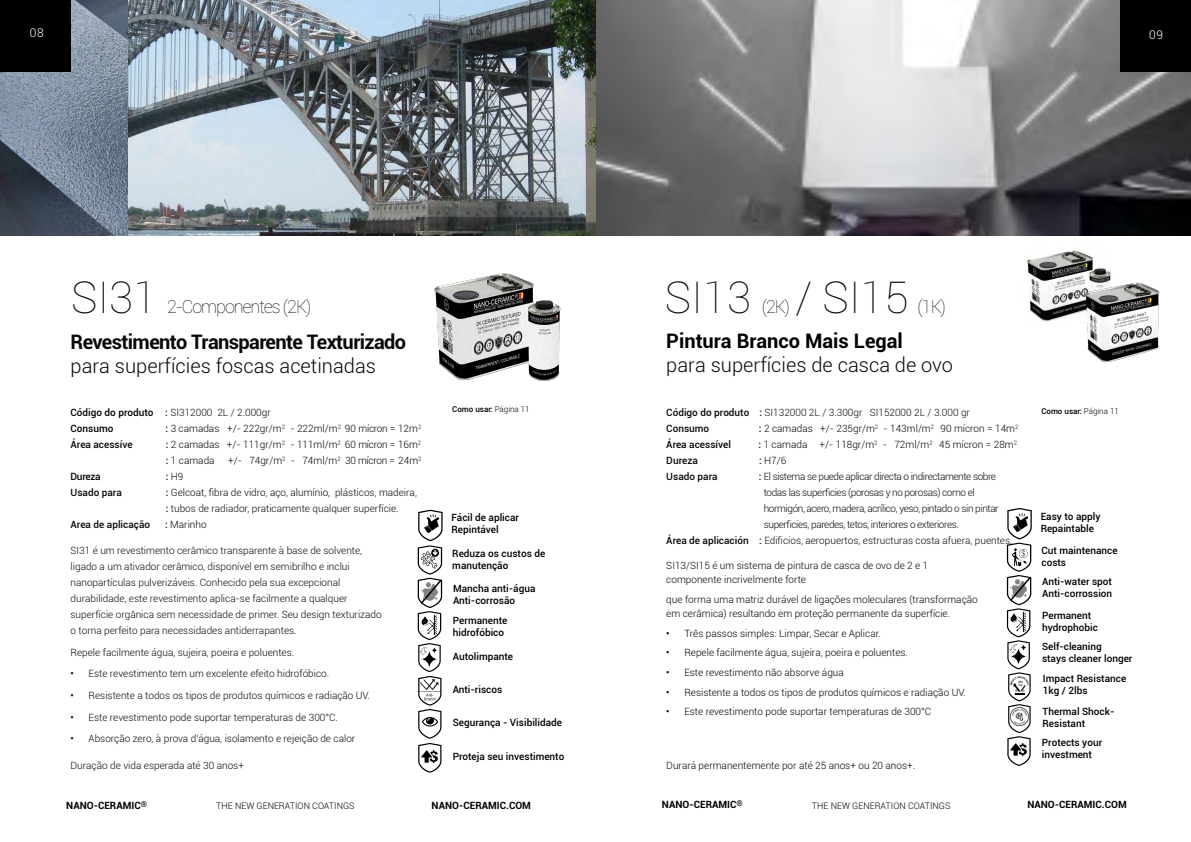
<style>
.page{position:relative;width:1191px;height:842px;background:#fff}
.page>*{position:absolute;margin:0;border:0;box-sizing:border-box;transform-origin:0 0}
.t1{font:100 44px "Roboto";color:#080808}
.t2{font:300 20px "Roboto";color:#080808}
.t3{font:700 20px "Roboto";letter-spacing:-.03em;color:#080808}
.t4{font:700 20px "Roboto";color:#000}
.t5{font:100 18px "Roboto";letter-spacing:-.06em;color:#080808}
.t6{font:300 12px "Roboto";letter-spacing:.05em;color:#fff}
.t7{font:300 10px/16px "Roboto";color:#080808}
.t8{font:300 10px/14px "Roboto";color:#000}
.t9{font:500 10px/12px "Roboto";color:#000}
.t10{font:300 10px "Roboto";letter-spacing:-.04em;color:#080808}
.t11{font:500 10px "Roboto";color:#080808}
.t12{font:700 10px "Roboto";color:#000}
.t13{font:300 10px "Roboto";letter-spacing:-.025em;color:#000}
.t14{font:300 9px "Roboto";color:#000}
.t15{font:500 8px "Roboto";color:#000}
.s1{color:#080808}
.s2{font-weight:300;color:#080808}
.s3{font-weight:500}
.s4{font-weight:300}
.s5{color:#000}
.s6{font-weight:500;color:#080808}
.s7{font-weight:400}
</style>
<div class="page">
<img style="left:1026px;top:250px;width:86px;height:71px">
<img style="left:1076px;top:271px;width:84px;height:92px">
<img style="left:128px;top:0;width:1063px;height:235px">
<div style="left:1120px;top:0;width:71px;height:72px;background:#000"></div>
<img style="left:0;top:0;width:128px;height:235px">
<div style="left:0;top:1px;width:71px;height:70px;background:#000"></div>
<svg style="left:1007px;top:508px;width:25px;height:258px"></svg>
<svg style="left:418px;top:510px;width:25px;height:263px"></svg>
<img style="left:421px;top:748px;width:16px;height:17px">
<img style="left:417px;top:548px;width:26px;height:21px">
<img style="left:434px;top:273px;width:127px;height:108px">
<p class="t6" style="left:30px;top:27px;width:16px">0808</p>
<p class="t6" style="left:1147px;top:28px;width:18px">0909</p>
<h1 class="t1" style="left:72px;top:273px;width:87px">SI31</h1>
<h3 class="t5" style="left:167px;top:297px;width:146px">2-Componentes (2K)</h3>
<h1 class="t1" style="left:665px;top:273px;width:87px">SI13</h1>
<h1 class="t1" style="left:795px;top:273px;width:115px">/ SI15</h1>
<h3 class="t5" style="left:762px;top:297px;width:30px">(2K)</h3>
<h3 class="t5" style="left:917px;top:297px;width:30px">(1K)</h3>
<h2 class="t3" style="left:71px;top:330px;width:337px">Revestimento Transparente Texturizado</h2>
<h2 class="t2" style="left:71px;top:354px;width:307px">para superfícies foscas acetinadas</h2>
<p class="t9" style="left:71px;top:405px;width:202px;line-height:16px">Código do produto <span class="s1">:</span> <span class="s2">SI312000 2L / 2.000gr<br></span>Consumo</p>
<p class="t8" style="left:165px;top:422px;width:121px"><span class="s3">:</span> 3 camadas +/- 222gr/m<sup>2</sup></p>
<p class="t8" style="left:290px;top:422px;width:132px">- 222ml/m<sup>2</sup> 90 mícron = 12m<sup>2</sup></p>
<p class="t15" style="left:452px;top:405px;width:79px">Como usar: <span class="s4">Página 11</span></p>
<h2 class="t4" style="left:666px;top:329px;width:238px">Pintura Branco Mais Legal</h2>
<h2 class="t2" style="left:666px;top:353px;width:288px">para superfícies de casca de ovo</h2>
<p class="t7" style="left:666px;top:404px;width:305px"><span class="s3">Código do produto :</span> SI132000 2L / 3.300gr SI152000 2L / 3.000 gr<br><span class="s3">Consumo</span></p>
<p class="t8" style="left:759px;top:421px;width:121px"><span class="s3">:</span> 2 camadas +/- 235gr/m<sup>2</sup></p>
<p class="t8" style="left:883px;top:421px;width:136px">- 143ml/m<sup>2</sup> 90 mícron = 14m<sup>2</sup></p>
<p class="t15" style="left:1041px;top:407px;width:79px">Como usar: <span class="s4">Página 11</span></p>
<p class="t11" style="left:71px;top:439px;width:64px">Área acessíve</p>
<p class="t8" style="left:166px;top:438px;width:121px"><span class="s3">:</span> 2 camadas +/- 111gr/m<sup>2</sup></p>
<p class="t8" style="left:290px;top:438px;width:132px">- 111ml/m<sup>2</sup> 60 mícron = 16m<sup>2</sup></p>
<p class="t8" style="left:166px;top:454px;width:50px"><span class="s3">:</span> 1 camada</p>
<p class="t8" style="left:228px;top:454px;width:59px">+/- 74gr/m<sup>2</sup></p>
<p class="t13" style="left:291px;top:455px;width:132px">- 74ml/m<sup>2</sup> 30 mícron = 24m<sup>2</sup></p>
<p class="t9" style="left:71px;top:471px;width:32px">Dureza</p>
<p class="t7" style="left:166px;top:469px;width:19px"><span class="s3">:</span> H9</p>
<p class="t11" style="left:71px;top:487px;width:53px">Usado para</p>
<p class="t7" style="left:166px;top:485px;width:253px"><span class="s3">:</span> <span class="s5">Gelcoat, fibra de vidro, aço, alumínio,</span> plásticos, madeira, <span class="s3">:</span> tubos de radiador, praticamente qualquer superfície.</p>
<p class="t11" style="left:71px;top:519px;width:81px">Area de aplicação</p>
<p class="t8" style="left:165px;top:518px;width:43px"><span class="s6">:</span> Marinho</p>
<p class="t7" style="left:71px;top:542px;width:313px">SI31 é um revestimento cerâmico transparente à base de solvente, ligado a um ativador cerâmico, disponível em semibrilho e inclui nanopartículas pulverizáveis. Conhecido pela sua excepcional durabilidade, este revestimento aplica-se facilmente a qualquer superfície orgânica sem necessidade de primer. Seu design texturizado o torna perfeito para necessidades antiderrapantes.</p>
<p class="t7" style="left:71px;top:644px;width:225px">Repele facilmente água, sujeira, poeira e poluentes.</p>
<p class="t7" style="left:71px;top:666px;width:260px"><span class="s7">•</span> Este revestimento tem um excelente efeito hidrofóbico.</p>
<p class="t7" style="left:71px;top:688px;width:301px"><span class="s7">•</span> Resistente a todos os tipos de produtos químicos e radiação UV.</p>
<p class="t7" style="left:71px;top:709px;width:269px"><span class="s7">•</span> Este revestimento pode suportar temperaturas de 300°C.</p>
<p class="t7" style="left:71px;top:731px;width:286px"><span class="s7">•</span> Absorção zero, à prova d’água, isolamento e rejeição de calor</p>
<p class="t7" style="left:71px;top:758px;width:175px">Duração de vida esperada até 30 anos+</p>
<p class="t9" style="left:451px;top:512px;width:69px">Fácil de aplicar<br>Repintável</p>
<p class="t9" style="left:452px;top:547px;width:94px">Reduza os custos de manutenção</p>
<p class="t9" style="left:453px;top:582px;width:84px">Mancha anti-água<br>Anti-corrosão</p>
<p class="t9" style="left:453px;top:614px;width:56px">Permanente hidrofóbico</p>
<p class="t9" style="left:453px;top:651px;width:62px">Autolimpante</p>
<p class="t9" style="left:453px;top:683px;width:51px">Anti-riscos</p>
<p class="t9" style="left:453px;top:716px;width:111px">Segurança - Visibilidade</p>
<p class="t9" style="left:453px;top:750px;width:113px">Proteja seu investimento</p>
<p class="t11" style="left:666px;top:438px;width:66px">Área acessível</p>
<p class="t8" style="left:758px;top:437px;width:121px"><span class="s3">:</span> 1 camada +/- 118gr/m<sup>2</sup></p>
<p class="t8" style="left:883px;top:437px;width:136px">- 72ml/m<sup>2</sup> 45 mícron = 28m<sup>2</sup></p>
<p class="t11" style="left:666px;top:454px;width:33px">Dureza</p>
<p class="t7" style="left:759px;top:452px;width:29px"><span class="s3">:</span> H7/6</p>
<p class="t11" style="left:666px;top:470px;width:53px">Usado para</p>
<p class="t10" style="left:759px;top:470px;width:239px"><span class="s3">:</span> El sistema se puede aplicar directa o indirectamente sobre</p>
<p class="t10" style="left:764px;top:486px;width:212px">todas las superficies (porosas y no porosas) como el</p>
<p class="t10" style="left:764px;top:502px;width:236px">hormigón, acero, madera, acrílico, yeso, pintado o sin pintar</p>
<p class="t10" style="left:764px;top:518px;width:196px">superficies, paredes, tetos, interiores o exteriores.</p>
<p class="t7" style="left:666px;top:532px;width:347px"><span class="s3">Área de aplicación :</span> Edificios, aeropuertos, estructuras costa afuera, puentes,</p>
<p class="t8" style="left:666px;top:559px;width:263px">SI13/SI15 é um sistema de pintura de casca de ovo de 2 e 1 componente incrivelmente forte</p>
<p class="t8" style="left:666px;top:593px;width:313px">que forma uma matriz durável de ligações moleculares (transformação em cerâmica) resultando em proteção permanente da superfície.</p>
<p class="t8" style="left:666px;top:626px;width:216px"><span class="s7">•</span> Três passos simples: Limpar, Secar e Aplicar.</p>
<p class="t8" style="left:666px;top:646px;width:243px"><span class="s7">•</span> Repele facilmente água, sujeira, poeira e poluentes.</p>
<p class="t8" style="left:666px;top:666px;width:179px"><span class="s7">•</span> Este revestimento não absorve água</p>
<p class="t8" style="left:666px;top:685px;width:301px"><span class="s7">•</span> Resistente a todos os tipos de produtos químicos e radiação UV.</p>
<p class="t8" style="left:666px;top:705px;width:266px"><span class="s7">•</span> Este revestimento pode suportar temperaturas de 300°C</p>
<p class="t8" style="left:666px;top:758px;width:250px">Durará permanentemente por até 25 anos+ ou 20 anos+.</p>
<p class="t9" style="left:1040px;top:510px;width:61px">Easy to apply<br>Repaintable</p>
<p class="t9" style="left:1041px;top:544px;width:78px">Cut maintenance costs</p>
<p class="t9" style="left:1042px;top:576px;width:71px">Anti-water spot<br>Anti-corrossion</p>
<p class="t9" style="left:1042px;top:609px;width:57px">Permanent hydrophobic</p>
<p class="t9" style="left:1042px;top:641px;width:92px">Self-cleaning<br>stays cleaner longer</p>
<p class="t9" style="left:1043px;top:673px;width:85px">Impact Resistance<br>1kg / 2lbs</p>
<p class="t9" style="left:1042px;top:706px;width:73px">Thermal Shock-<br>Resistant</p>
<p class="t9" style="left:1042px;top:736px;width:62px">Protects your investment</p>
<p class="t12" style="left:66px;top:799px;width:82px">NANO-CERAMIC<sup>®</sup></p>
<p class="t14" style="left:216px;top:801px;width:140px">THE NEW GENERATION COATINGS</p>
<p class="t12" style="left:431px;top:799px;width:101px">NANO-CERAMIC.COM</p>
<p class="t12" style="left:662px;top:799px;width:82px">NANO-CERAMIC<sup>®</sup></p>
<p class="t14" style="left:812px;top:800px;width:140px">THE NEW GENERATION COATINGS</p>
<p class="t12" style="left:1027px;top:799px;width:101px">NANO-CERAMIC.COM</p>
</div>
